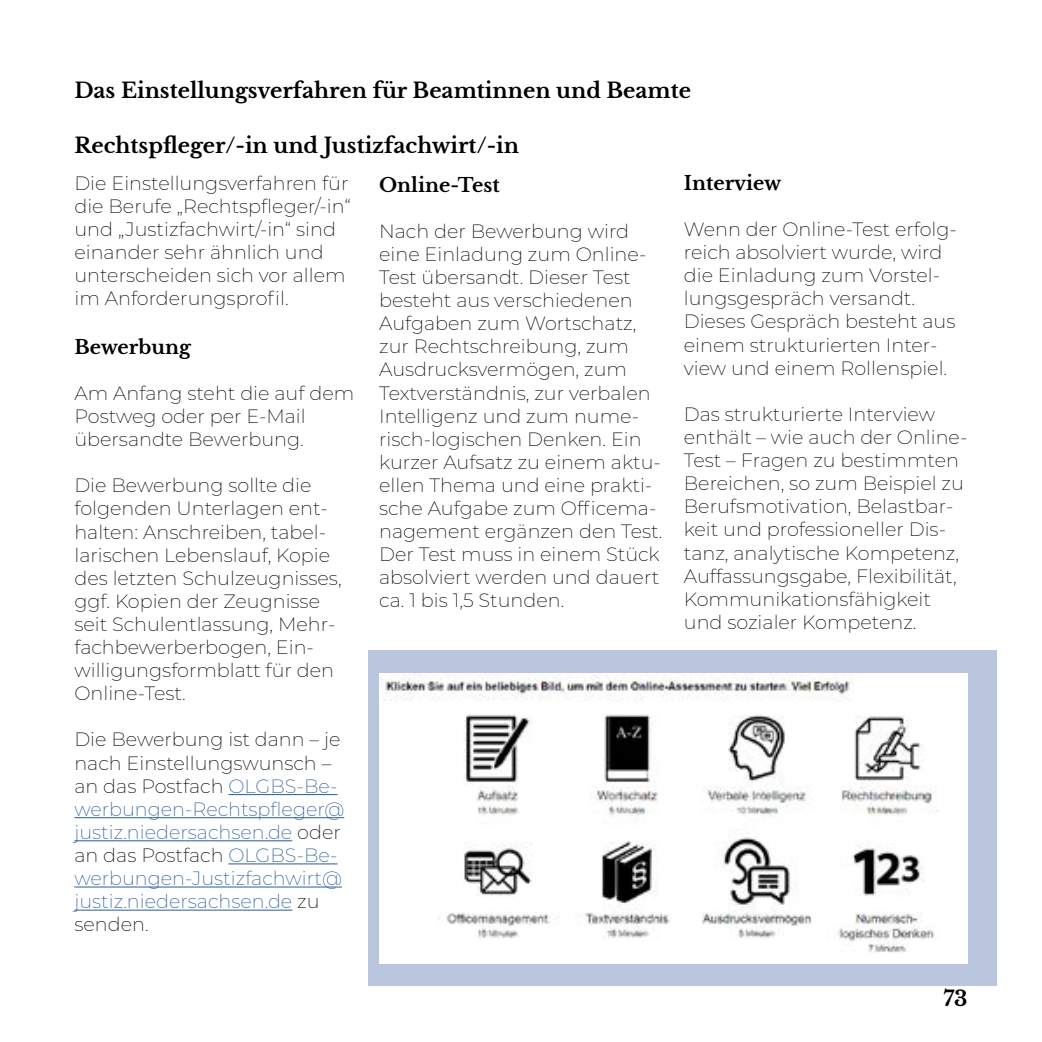
<style>
.page{position:relative;width:1042px;height:1042px;background:#fff}
.page>*{position:absolute;margin:0;border:0;box-sizing:border-box;transform-origin:0 0}
.t1{font:700 21px "Libre Baskerville";color:#000}
.t2{font:200 19.25px/23.1px "Montserrat";color:#000}
.t3{font:200 19.25px/23.1px "Montserrat";color:#275b9b}
.t4{font:700 19.25px "Libre Baskerville";color:#000}
.s1{color:#000}
</style>
<div class="page">
<hr style="left:228px;top:794px;width:109px;height:1px;background:#275b9b">
<hr style="left:74px;top:817px;width:270px;height:1px;background:#275b9b">
<hr style="left:74px;top:840px;width:218px;height:1px;background:#275b9b">
<hr style="left:228px;top:863px;width:109px;height:1px;background:#275b9b">
<hr style="left:74px;top:886px;width:268px;height:1px;background:#275b9b">
<hr style="left:74px;top:909px;width:218px;height:1px;background:#275b9b">
<img style="left:379px;top:673px;width:560px;height:281px">
<p class="t1" style="left:74px;top:78px;width:618px">Das Einstellungsverfahren für Beamtinnen und Beamte</p>
<p class="t1" style="left:74px;top:132px;width:446px">Rechtspfleger/-in und Justizfachwirt/-in</p>
<p class="t2" style="left:74px;top:171px;width:278px">Die Einstellungsverfahren für die Berufe „Rechtspfleger/-in“ und „Justizfachwirt/-in“ sind einander sehr ähnlich und unterscheiden sich vor allem im Anforderungsprofil.</p>
<p class="t4" style="left:74px;top:335px;width:118px">Bewerbung</p>
<p class="t2" style="left:74px;top:381px;width:281px">Am Anfang steht die auf dem<br>Postweg oder per E-Mail übersandte Bewerbung.</p>
<p class="t2" style="left:74px;top:473px;width:269px">Die Bewerbung sollte die folgenden Unterlagen ent&shy;halten: Anschreiben, tabel&shy;larischen Lebenslauf, Kopie des letzten Schulzeugnisses, ggf. Kopien der Zeugnisse seit Schulentlassung, Mehr&shy;fachbewerberbogen, Ein&shy;willigungsformblatt für den<br>Online-Test.</p>
<p class="t3" style="left:74px;top:727px;width:271px"><span class="s1">Die Bewerbung ist dann – je nach Einstellungswunsch – an das Postfach</span> OLGBS-Be&shy;werbungen-Rechtspfleger@ justiz.niedersachsen.de <span class="s1">oder an das Postfach</span> OLGBS-Be&shy;werbungen-Justizfachwirt@ justiz.niedersachsen.de <span class="s1">zu senden.</span></p>
<p class="t4" style="left:684px;top:171px;width:99px">Interview</p>
<p class="t2" style="left:684px;top:217px;width:275px">Wenn der Online-Test erfolg&shy;reich absolviert wurde, wird die Einladung zum Vorstel&shy;lungsgespräch versandt.<br>Dieses Gespräch besteht aus einem strukturierten Inter&shy;view und einem Rollenspiel.</p>
<p class="t2" style="left:684px;top:402px;width:285px">Das strukturierte Interview enthält – wie auch der Online-<br>Test – Fragen zu bestimmten<br>Bereichen, so zum Beispiel zu<br>Berufsmotivation, Belastbar&shy;keit und professioneller Dis&shy;tanz, analytische Kompetenz,<br>Auffassungsgabe, Flexibilität,<br>Kommunikationsfähigkeit und sozialer Kompetenz.</p>
<p class="t4" style="left:379px;top:173px;width:122px">Online-Test</p>
<p class="t2" style="left:379px;top:219px;width:285px">Nach der Bewerbung wird eine Einladung zum Online-<br>Test übersandt. Dieser Test besteht aus verschiedenen<br>Aufgaben zum Wortschatz, zur Rechtschreibung, zum<br>Ausdrucksvermögen, zum<br>Textverständnis, zur verbalen<br>Intelligenz und zum nume&shy;risch-logischen Denken. Ein kurzer Aufsatz zu einem aktu&shy;ellen Thema und eine prakti&shy;sche Aufgabe zum Officema&shy;nagement ergänzen den Test.<br>Der Test muss in einem Stück absolviert werden und dauert ca. 1 bis 1,5 Stunden.</p>
<p class="t1" style="left:943px;top:986px;width:26px">73</p>
</div>
